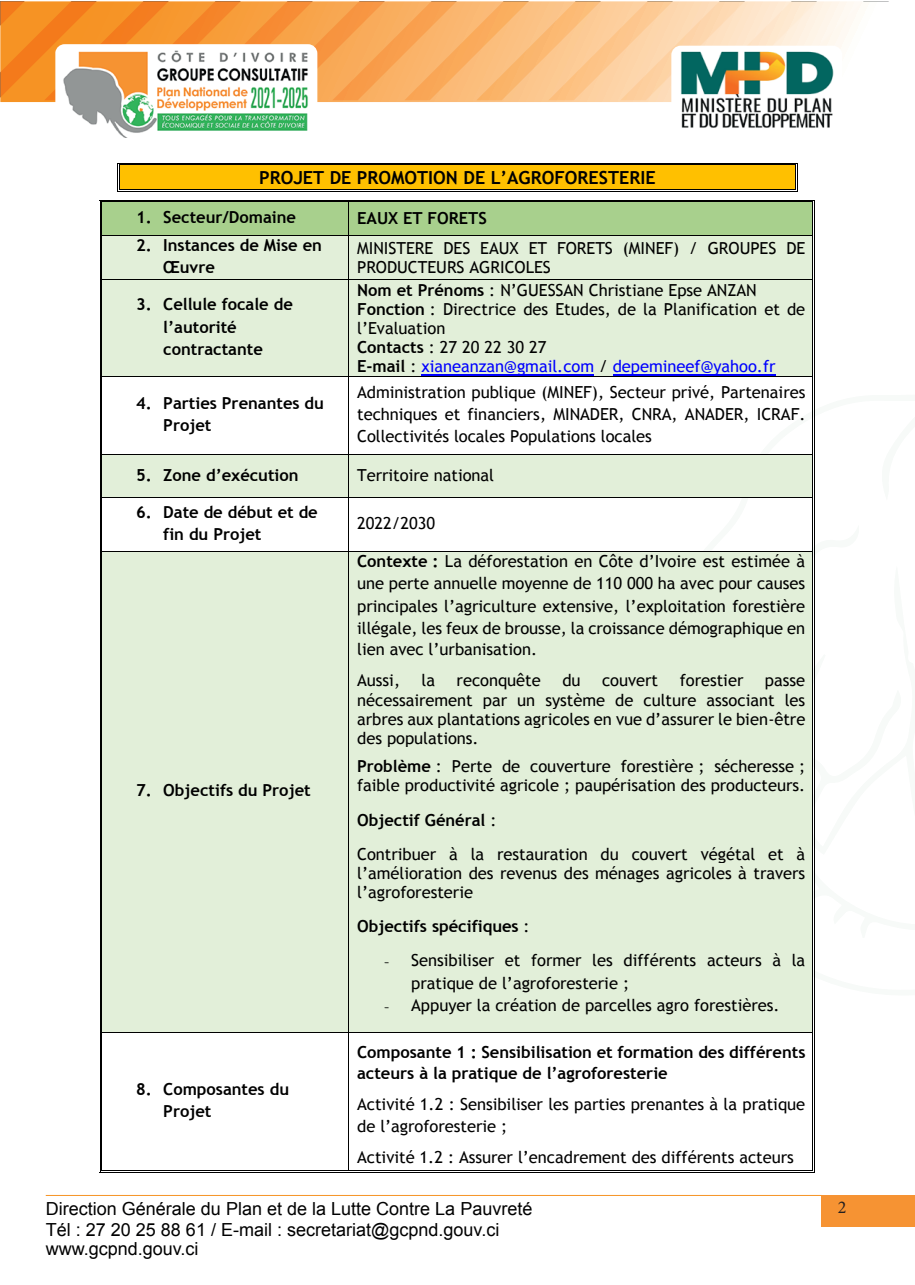
<style>
.page{position:relative;width:915px;height:1285px;background:#fff}
.page>*{position:absolute;margin:0;border:0;box-sizing:border-box;transform-origin:0 0}
.t1{font:18px/21.6px "Arial";color:#000001}
.t2{font:700 18px "Trebuchet MS";color:#000}
.t3{font:18px "Minion Pro";color:#231f20}
.t4{font:16.5px/19.2px "Trebuchet MS";color:#000}
.t5{font:700 16.5px/21.9px "Trebuchet MS";color:#000}
.s1{font-weight:700}
.s2{color:#00f}
.s3{font-weight:400}
.s4{font-family:"Garamond"}
</style>
<div class="page">
<svg style="left:0;top:1px;width:889px;height:99px"></svg>
<hr style="left:46px;top:1194px;width:775px;height:1px;background:#f69324">
<img style="left:55px;top:44px;width:262px;height:94px">
<img style="left:671px;top:46px;width:171px;height:82px">
<div style="left:821px;top:1194px;width:93px;height:32px;background:#f69333"></div>
<div style="left:120px;top:165px;width:675px;height:24px;background:#ffc000"></div>
<hr style="left:120px;top:163px;width:675px;height:1px;background:#000">
<hr style="left:120px;top:164px;width:675px;height:1px;background:#000">
<hr style="left:120px;top:191px;width:675px;height:1px;background:#000">
<hr style="left:120px;top:189px;width:675px;height:1px;background:#000">
<svg style="left:117px;top:163px;width:3px;height:29px"></svg>
<svg style="left:795px;top:163px;width:2px;height:29px"></svg>
<div style="left:102px;top:202px;width:247px;height:33px;background:#a8d08d"></div>
<div style="left:349px;top:202px;width:463px;height:33px;background:#a8d08d"></div>
<hr style="left:102px;top:200px;width:246px;height:1px;background:#000">
<hr style="left:102px;top:201px;width:246px;height:1px;background:#000">
<hr style="left:350px;top:200px;width:462px;height:1px;background:#000">
<hr style="left:350px;top:201px;width:462px;height:1px;background:#000">
<hr style="left:101px;top:202px;width:1px;height:33px;background:#000">
<hr style="left:100px;top:202px;width:1px;height:33px;background:#000">
<hr style="left:348px;top:202px;width:1px;height:33px;background:#000">
<hr style="left:813px;top:202px;width:1px;height:33px;background:#000">
<hr style="left:812px;top:202px;width:1px;height:33px;background:#000">
<div style="left:102px;top:235px;width:247px;height:44px;background:#e2efd9"></div>
<div style="left:349px;top:235px;width:463px;height:44px;background:#e2efd9"></div>
<hr style="left:102px;top:235px;width:246px;height:1px;background:#000">
<hr style="left:349px;top:235px;width:463px;height:1px;background:#000">
<hr style="left:101px;top:235px;width:1px;height:44px;background:#000">
<hr style="left:100px;top:235px;width:1px;height:44px;background:#000">
<hr style="left:348px;top:235px;width:1px;height:44px;background:#000">
<hr style="left:813px;top:235px;width:1px;height:44px;background:#000">
<hr style="left:812px;top:235px;width:1px;height:44px;background:#000">
<div style="left:102px;top:280px;width:247px;height:96px;background:#e2efd9"></div>
<div style="left:349px;top:280px;width:463px;height:96px;background:#e2efd9"></div>
<hr style="left:421px;top:374px;width:173px;height:1px;background:#00f">
<hr style="left:612px;top:374px;width:163px;height:1px;background:#00f">
<hr style="left:102px;top:279px;width:246px;height:1px;background:#000">
<hr style="left:349px;top:279px;width:463px;height:1px;background:#000">
<hr style="left:101px;top:280px;width:1px;height:96px;background:#000">
<hr style="left:100px;top:280px;width:1px;height:96px;background:#000">
<hr style="left:348px;top:280px;width:1px;height:96px;background:#000">
<hr style="left:813px;top:280px;width:1px;height:96px;background:#000">
<hr style="left:812px;top:280px;width:1px;height:96px;background:#000">
<hr style="left:102px;top:376px;width:246px;height:1px;background:#000">
<hr style="left:349px;top:376px;width:463px;height:1px;background:#000">
<hr style="left:101px;top:376px;width:1px;height:78px;background:#000">
<hr style="left:100px;top:376px;width:1px;height:78px;background:#000">
<hr style="left:348px;top:376px;width:1px;height:78px;background:#000">
<hr style="left:813px;top:376px;width:1px;height:78px;background:#000">
<hr style="left:812px;top:376px;width:1px;height:78px;background:#000">
<div style="left:102px;top:455px;width:247px;height:42px;background:#e2efd9"></div>
<div style="left:349px;top:455px;width:463px;height:42px;background:#e2efd9"></div>
<hr style="left:102px;top:454px;width:246px;height:1px;background:#000">
<hr style="left:349px;top:454px;width:463px;height:1px;background:#000">
<hr style="left:101px;top:455px;width:1px;height:42px;background:#000">
<hr style="left:100px;top:455px;width:1px;height:42px;background:#000">
<hr style="left:348px;top:455px;width:1px;height:42px;background:#000">
<hr style="left:813px;top:455px;width:1px;height:42px;background:#000">
<hr style="left:812px;top:455px;width:1px;height:42px;background:#000">
<hr style="left:102px;top:497px;width:246px;height:1px;background:#000">
<hr style="left:349px;top:497px;width:463px;height:1px;background:#000">
<hr style="left:101px;top:497px;width:1px;height:54px;background:#000">
<hr style="left:100px;top:497px;width:1px;height:54px;background:#000">
<hr style="left:348px;top:497px;width:1px;height:54px;background:#000">
<hr style="left:813px;top:497px;width:1px;height:54px;background:#000">
<hr style="left:812px;top:497px;width:1px;height:54px;background:#000">
<div style="left:102px;top:551px;width:247px;height:481px;background:#e2efd9"></div>
<div style="left:349px;top:551px;width:463px;height:481px;background:#e2efd9"></div>
<hr style="left:102px;top:551px;width:246px;height:1px;background:#000">
<hr style="left:349px;top:551px;width:463px;height:1px;background:#000">
<svg style="left:813px;top:524px;width:2px;height:41px"></svg>
<hr style="left:101px;top:551px;width:1px;height:481px;background:#000">
<hr style="left:100px;top:551px;width:1px;height:481px;background:#000">
<hr style="left:348px;top:551px;width:1px;height:481px;background:#000">
<hr style="left:813px;top:551px;width:1px;height:481px;background:#000">
<hr style="left:812px;top:551px;width:1px;height:481px;background:#000">
<hr style="left:102px;top:1032px;width:246px;height:1px;background:#000">
<hr style="left:349px;top:1032px;width:463px;height:1px;background:#000">
<hr style="left:101px;top:1032px;width:1px;height:137px;background:#000">
<hr style="left:100px;top:1032px;width:1px;height:137px;background:#000">
<hr style="left:102px;top:1171px;width:246px;height:1px;background:#000">
<hr style="left:102px;top:1169px;width:246px;height:1px;background:#000">
<hr style="left:348px;top:1032px;width:1px;height:137px;background:#000">
<hr style="left:350px;top:1171px;width:462px;height:1px;background:#000">
<hr style="left:350px;top:1169px;width:462px;height:1px;background:#000">
<hr style="left:813px;top:1032px;width:1px;height:137px;background:#000">
<hr style="left:812px;top:1032px;width:1px;height:137px;background:#000">
<p class="t2" style="left:259px;top:166px;width:398px">PROJET DE PROMOTION DE L’AGROFORESTERIE</p>
<p class="t5" style="left:136px;top:206px;width:161px">1. Secteur/Domaine</p>
<p class="t5" style="left:357px;top:207px;width:131px">EAUX ET FORETS</p>
<p class="t5" style="left:163px;top:234px;width:160px;text-indent:-27px">2. Instances de Mise en<br>Œuvre</p>
<p class="t4" style="left:357px;top:238px;width:449px">MINISTERE DES EAUX ET FORETS (MINEF) / GROUPES DE<br>PRODUCTEURS AGRICOLES</p>
<p class="t5" style="left:163px;top:293px;width:131px;text-indent:-27px">3. Cellule focale de l’autorité contractante</p>
<p class="t4" style="left:357px;top:280px;width:449px"><span class="s1">Nom et Prénoms</span> : N’GUESSAN Christiane Epse ANZAN <span class="s1">Fonction</span> : Directrice des Etudes, de la Planification et de l’Evaluation<br><span class="s1">Contacts</span> : 27 20 22 30 27<br><span class="s1">E-mail</span> : <span class="s2">xianeanzan@gmail.com</span> / <span class="s2">depemineef@yahoo.fr</span></p>
<p class="t5" style="left:163px;top:392px;width:162px;text-indent:-27px">4. Parties Prenantes du<br>Projet</p>
<p class="t4" style="left:357px;top:381px;width:449px;line-height:21.9px;text-align:justify">Administration publique (MINEF), Secteur privé, Partenaires techniques et financiers, MINADER, CNRA, ANADER, ICRAF.<br>Collectivités locales Populations locales</p>
<p class="t5" style="left:136px;top:464px;width:164px">5. Zone d’exécution</p>
<p class="t4" style="left:357px;top:465px;width:138px">Territoire national</p>
<p class="t5" style="left:163px;top:501px;width:156px;text-indent:-27px">6. Date de début et de fin du Projet</p>
<p class="t4" style="left:357px;top:513px;width:79px">2022/2030</p>
<p class="t5" style="left:136px;top:779px;width:176px">7. Objectifs du Projet</p>
<p class="t5" style="left:163px;top:1077px;width:127px;text-indent:-27px">8. Composantes du<br>Projet</p>
<p class="t4" style="left:357px;top:550px;width:449px;line-height:22px;text-align:justify"><span class="s1">Contexte :</span> La déforestation en Côte d’Ivoire est estimée à une perte annuelle moyenne de 110 000 ha avec pour causes principales l’agriculture extensive, l’exploitation forestière illégale, les feux de brousse, la croissance démographique en lien avec l’urbanisation.</p>
<p class="t4" style="left:357px;top:671px;width:44px">Aussi,</p>
<p class="t4" style="left:421px;top:671px;width:15px">la</p>
<p class="t4" style="left:456px;top:671px;width:86px">reconquête</p>
<p class="t4" style="left:562px;top:671px;width:20px">du</p>
<p class="t4" style="left:602px;top:671px;width:58px">couvert</p>
<p class="t4" style="left:679px;top:671px;width:65px">forestier</p>
<p class="t4" style="left:357px;top:671px;width:449px;text-align:justify;text-indent:407px">passe nécessairement par un système de culture associant les arbres aux plantations agricoles en vue d’assurer le bien-être des populations.</p>
<p class="t4" style="left:357px;top:757px;width:449px"><span class="s1">Problème</span> : Perte de couverture forestière ; sécheresse ; faible productivité agricole ; paupérisation des producteurs.</p>
<p class="t4" style="left:357px;top:802px;width:449px;line-height:34.2px"><span class="s1">Objectif Général</span> :<br>Contribuer à la restauration du couvert végétal et à</p>
<p class="t4" style="left:357px;top:863px;width:449px">l’amélioration des revenus des ménages agricoles à travers l’agroforesterie</p>
<p class="t5" style="left:357px;top:915px;width:174px">Objectifs spécifiques <span class="s3">:</span></p>
<p class="t4" style="left:411px;top:949px;width:395px;line-height:22.4px;text-indent:-27px"><span class="s4">-</span> Sensibiliser et former les différents acteurs à la pratique de l’agroforesterie ;</p>
<p class="t4" style="left:384px;top:995px;width:397px"><span class="s4">-</span> Appuyer la création de parcelles agro forestières.</p>
<p class="t5" style="left:357px;top:1040px;width:449px">Composante 1 : Sensibilisation et formation des différents acteurs à la pratique de l’agroforesterie</p>
<p class="t4" style="left:357px;top:1093px;width:449px;line-height:21.9px">Activité 1.2 : Sensibiliser les parties prenantes à la pratique de l’agroforesterie ;</p>
<p class="t4" style="left:357px;top:1147px;width:438px">Activité 1.2 : Assurer l’encadrement des différents acteurs</p>
<p class="t1" style="left:46px;top:1197px;width:488px">Direction Générale du Plan et de la Lutte Contre La Pauvreté<br>Tél : 27 20 25 88 61 / E-mail : secretariat@gcpnd.gouv.ci</p>
<p class="t1" style="left:46px;top:1237px;width:154px">www.gcpnd.gouv.ci</p>
<p class="t3" style="left:837px;top:1194px;width:10px">2</p>
</div>
